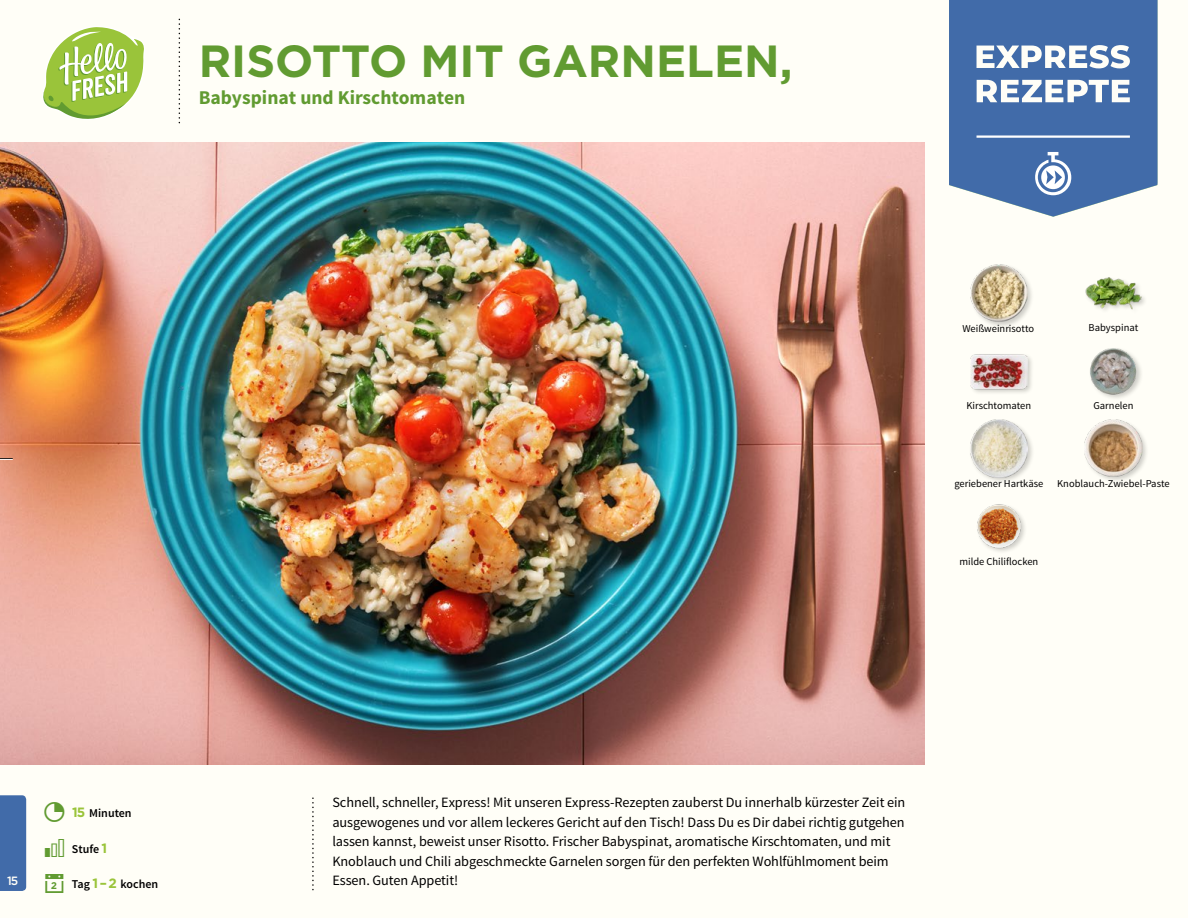
<style>
.page{position:relative;width:1188px;height:918px;background:#fffef7}
.page>*{position:absolute;margin:0;border:0;box-sizing:border-box;transform-origin:0 0}
.t1{font:700 45px "Gotham";color:#619b31}
.t2{font:700 19.5px "Source Sans Pro";color:#619b31}
.t3{font:14.25px/19.5px "Source Sans Pro";letter-spacing:-.005em;color:#000}
.t4{font:600 12px "Source Sans Pro";color:#000}
.t5{font:500 12px "Gotham";color:#fffef7}
.t6{font:10.5px "Source Sans Pro";color:#000}
.s1{color:#619b31}
.s2{font-family:"Gotham";font-weight:700;font-size:13.5px;color:#9ac43a}
</style>
<div class="page">
<svg style="left:43px;top:27px;width:101px;height:92px"></svg>
<img style="left:0;top:142px;width:925px;height:623px">
<div style="left:0;top:795px;width:26px;height:96px;background:#416ba9"></div>
<img style="left:977px;top:504px;width:48px;height:48px">
<div style="left:1084px;top:418px;width:65px;height:66px;background:#000;opacity:.2"></div>
<img style="left:1085px;top:420px;width:57px;height:57px">
<div style="left:969px;top:419px;width:65px;height:65px;background:#000;opacity:.2"></div>
<img style="left:970px;top:420px;width:58px;height:57px">
<div style="left:970px;top:353px;width:64px;height:43px;background:#000;opacity:.2"></div>
<img style="left:970px;top:353px;width:57px;height:43px">
<img style="left:1090px;top:348px;width:51px;height:50px">
<div style="left:1085px;top:276px;width:63px;height:40px;background:#000;opacity:.2"></div>
<img style="left:1085px;top:276px;width:57px;height:40px">
<div style="left:970px;top:264px;width:64px;height:65px;background:#000;opacity:.2"></div>
<img style="left:970px;top:265px;width:57px;height:57px">
<svg style="left:949px;top:0;width:208px;height:217px;background:#5378b0"></svg>
<hr style="left:977px;top:135px;width:153px;height:3px;background:#fff">
<svg style="left:977px;top:44px;width:153px;height:24px"></svg>
<svg style="left:977px;top:79px;width:153px;height:23px"></svg>
<svg style="left:1035px;top:151px;width:36px;height:44px"></svg>
<svg style="left:0;top:458px;width:13px;height:2px"></svg>
<h1 class="t1" style="left:199px;top:32px;width:595px">RISOTTO MIT GARNELEN,</h1>
<h2 class="t2" style="left:199px;top:85px;width:268px">Babyspinat und Kirschtomaten</h2>
<p class="t6" style="left:962px;top:322px;width:73px">Weißweinrisotto</p>
<p class="t6" style="left:1089px;top:321px;width:51px">Babyspinat</p>
<p class="t6" style="left:967px;top:399px;width:66px">Kirschtomaten</p>
<p class="t6" style="left:1093px;top:399px;width:42px">Garnelen</p>
<p class="t6" style="left:954px;top:477px;width:90px">geriebener Hartkäse</p>
<p class="t6" style="left:1057px;top:477px;width:114px">Knoblauch-Zwiebel-Paste</p>
<p class="t6" style="left:959px;top:555px;width:80px">milde Chiliflocken</p>
<p class="t5" style="left:7px;top:873px;width:13px">15</p>
<p class="t4" style="left:43px;top:805px;width:91px"><span class="s1">✓</span> <span class="s2">15</span> Minuten</p>
<p class="t4" style="left:72px;top:841px;width:37px">Stufe <span class="s2">1</span></p>
<p class="t4" style="left:72px;top:877px;width:88px">Tag <span class="s2">1 –2</span> kochen</p>
<p class="t3" style="left:332px;top:793px;width:574px">Schnell, schneller, Express! Mit unseren Express-Rezepten zauberst Du innerhalb kürzester Zeit ein ausgewogenes und vor allem leckeres Gericht auf den Tisch! Dass Du es Dir dabei richtig gutgehen lassen kannst, beweist unser Risotto. Frischer Babyspinat, aromatische Kirschtomaten, und mit Knoblauch und Chili abgeschmeckte Garnelen sorgen für den perfekten Wohlfühlmoment beim Essen. Guten Appetit!</p>
</div>
